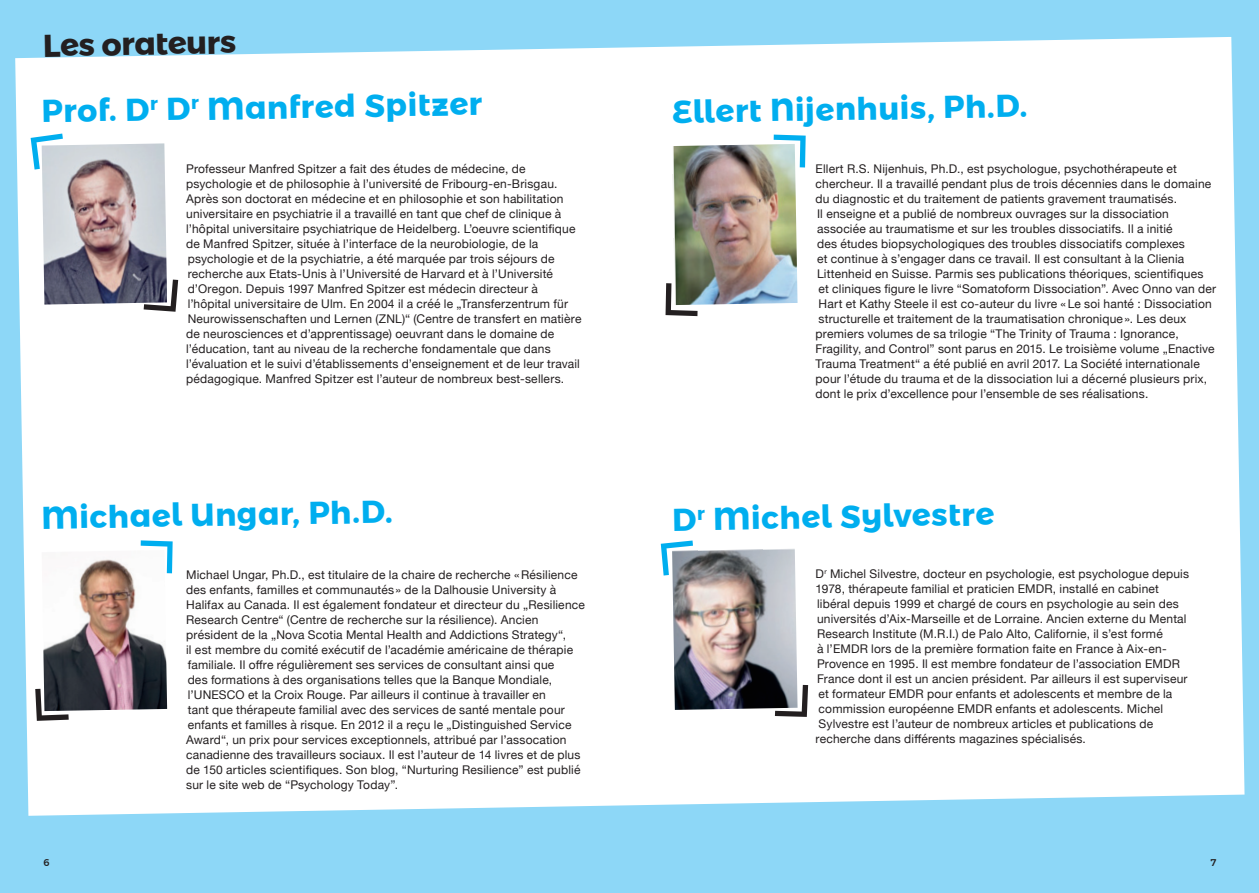
<style>
.page{position:relative;width:1259px;height:893px;background:#fff}
.page>*{position:absolute;margin:0;border:0;box-sizing:border-box;transform-origin:0 0}
.t1{font:700 31.5px "Montserrat Alternates";color:#00aeef}
.t2{font:700 31.5px "Montserrat Alternates";color:#231f20}
.t3{font:12px/15px "Helvetica Neue";letter-spacing:.015em;color:#231f20}
.t4{font:500 9.75px "Montserrat Alternates";color:#231f20}
</style>
<div class="page">
<div style="left:0;top:0;width:642px;height:893px;background:#8dd7f7"></div>
<div style="left:617px;top:0;width:642px;height:893px;background:#8dd7f7"></div>
<div style="left:15px;top:37px;width:1229px;height:779px;background:#fff"></div>
<img style="left:42px;top:143px;width:125px;height:162px">
<img style="left:42px;top:550px;width:125px;height:161px">
<svg style="left:31px;top:134px;width:32px;height:36px"></svg>
<svg style="left:144px;top:280px;width:34px;height:32px"></svg>
<svg style="left:141px;top:540px;width:32px;height:33px"></svg>
<svg style="left:35px;top:689px;width:34px;height:32px"></svg>
<img style="left:672px;top:144px;width:125px;height:161px">
<img style="left:672px;top:549px;width:125px;height:161px">
<svg style="left:773px;top:135px;width:32px;height:32px"></svg>
<svg style="left:665px;top:283px;width:32px;height:33px"></svg>
<svg style="left:661px;top:540px;width:32px;height:35px"></svg>
<svg style="left:775px;top:685px;width:33px;height:32px"></svg>
<h1 class="t2" style="left:42px;top:20px;width:195px;rotate:-1deg">Les orateurs</h1>
<h1 class="t1" style="left:41px;top:86px;width:442px;rotate:-1deg">Prof. D<sup>r</sup> D<sup>r</sup> Manfred Spitzer</h1>
<h1 class="t1" style="left:672px;top:87px;width:357px;rotate:-1deg">Ellert Nijenhuis, Ph.D.</h1>
<p class="t3" style="left:186px;top:161px;width:397px">Professeur Manfred Spitzer a fait des études de médecine, de psychologie et de philosophie à l’université de Fribourg-en-Brisgau.<br>Après son doctorat en médecine et en philosophie et son habilitation universitaire en psychiatrie il a travaillé en tant que chef de clinique à l’hôpital universitaire psychiatrique de Heidelberg. L’oeuvre scientifique de Manfred Spitzer, située à l’interface de la neurobiologie, de la psychologie et de la psychiatrie, a été marquée par trois séjours de recherche aux Etats-Unis à l’Université de Harvard et à l’Université d’Oregon. Depuis 1997 Manfred Spitzer est médecin directeur à l’hôpital universitaire de Ulm. En 2004 il a créé le „Transferzentrum für Neurowissenschaften und Lernen (ZNL)“ (Centre de transfert en matière de neurosciences et d’apprentissage) oeuvrant dans le domaine de l’éducation, tant au niveau de la recherche fondamentale que dans l’évaluation et le suivi d’établissements d’enseignement et de leur travail pédagogique. Manfred Spitzer est l’auteur de nombreux best-sellers.</p>
<p class="t3" style="left:815px;top:162px;width:402px">Ellert R.S. Nijenhuis, Ph.D., est psychologue, psychothérapeute et chercheur. Il a travaillé pendant plus de trois décennies dans le domaine du diagnostic et du traitement de patients gravement traumatisés.<br>Il enseigne et a publié de nombreux ouvrages sur la dissociation associée au traumatisme et sur les troubles dissociatifs. Il a initié<br>des études biopsychologiques des troubles dissociatifs complexes<br>et continue à s’engager dans ce travail. Il est consultant à la Clienia Littenheid en Suisse. Parmis ses publications théoriques, scientifiques<br>et cliniques figure le livre “Somatoform Dissociation”. Avec Onno van der Hart et Kathy Steele il est co-auteur du livre «Le soi hanté : Dissociation structurelle et traitement de la traumatisation chronique». Les deux premiers volumes de sa trilogie “The Trinity of Trauma : Ignorance, Fragility, and Control” sont parus en 2015. Le troisième volume „Enactive Trauma Treatment“ a été publié en avril 2017. La Société internationale pour l’étude du trauma et de la dissociation lui a décerné plusieurs prix, dont le prix d’excellence pour l’ensemble de ses réalisations.</p>
<h1 class="t1" style="left:41px;top:492px;width:352px;rotate:-1deg">Michael Ungar, Ph.D.</h1>
<h1 class="t1" style="left:672px;top:494px;width:323px;rotate:-1deg">D<sup>r</sup> Michel Sylvestre</h1>
<p class="t3" style="left:186px;top:568px;width:400px">Michael Ungar, Ph.D., est titulaire de la chaire de recherche «Résilience des enfants, familles et communautés » de la Dalhousie University à Halifax au Canada. Il est également fondateur et directeur du „Resilience Research Centre“ (Centre de recherche sur la résilience). Ancien président de la „Nova Scotia Mental Health and Addictions Strategy“,<br>il est membre du comité exécutif de l’académie américaine de thérapie familiale. Il offre régulièrement ses services de consultant ainsi que<br>des formations à des organisations telles que la Banque Mondiale, l’UNESCO et la Croix Rouge. Par ailleurs il continue à travailler en<br>tant que thérapeute familial avec des services de santé mentale pour enfants et familles à risque. En 2012 il a reçu le „Distinguished Service Award“, un prix pour services exceptionnels, attribué par l’assocation canadienne des travailleurs sociaux. Il est l’auteur de 14 livres et de plus de 150 articles scientifiques. Son blog, “Nurturing Resilience” est publié sur le site web de “Psychology Today”.</p>
<p class="t3" style="left:815px;top:567px;width:375px">D<sup>r</sup> Michel Silvestre, docteur en psychologie, est psychologue depuis 1978, thérapeute familial et praticien EMDR, installé en cabinet libéral depuis 1999 et chargé de cours en psychologie au sein des universités d’Aix-Marseille et de Lorraine. Ancien externe du Mental Research Institute (M.R.I.) de Palo Alto, Californie, il s’est formé<br>à l’EMDR lors de la première formation faite en France à Aix-en-Provence en 1995. Il est membre fondateur de l’association EMDR France dont il est un ancien président. Par ailleurs il est superviseur et formateur EMDR pour enfants et adolescents et membre de la commission européenne EMDR enfants et adolescents. Michel Sylvestre est l’auteur de nombreux articles et publications de recherche dans différents magazines spécialisés.</p>
<p class="t4" style="left:44px;top:855px;width:8px">6</p>
<p class="t4" style="left:1210px;top:855px;width:7px">7</p>
</div>
